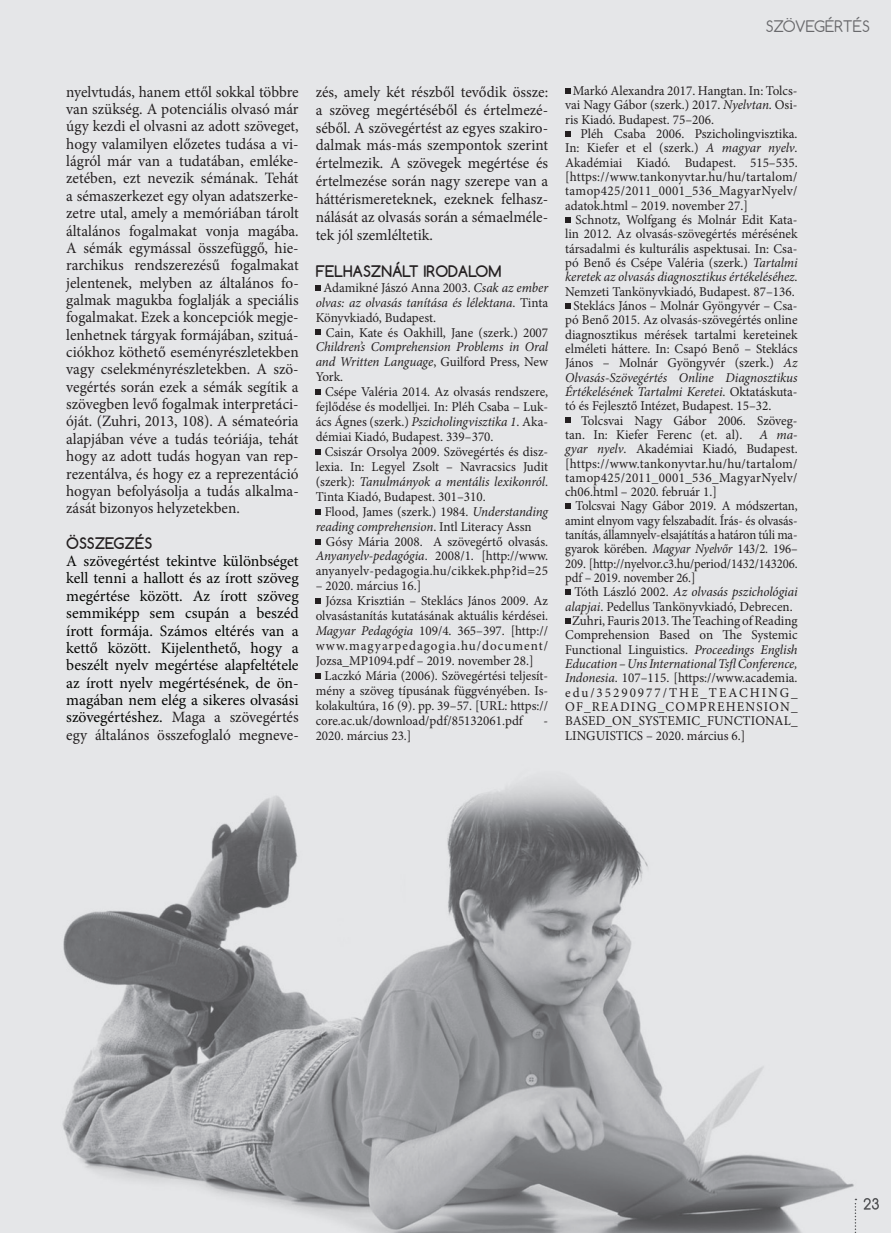
<style>
.page{position:relative;width:891px;height:1233px;background:#fff}
.page>*{position:absolute;margin:0;border:0;box-sizing:border-box;transform-origin:0 0}
.t1{font:15.75px/17.4px "Minion Pro";color:#231f20;text-align:justify}
.t2{font:15.75px/17.4px "Minion Pro";color:#040503;text-align:justify}
.t3{font:700 15px "Comfortaa";color:#231f20}
.t4{font:15px "Comfortaa";color:#69696c}
.t5{font:13.5px/14.9px "Minion Pro";color:#231f20;text-align:justify}
.t6{font:italic 13.5px/14.9px "Minion Pro";letter-spacing:-.005em;color:#231f20;text-align:justify}
.t7{font:13.5px/14.2px "Minion Pro";color:#231f20;text-align:justify;scale:.94 1}
.t8{font:13.5px "Minion Pro";letter-spacing:.075em;color:#231f20}
.t9{font:13.5px "Minion Pro";letter-spacing:.15em;color:#231f20}
.t10{font:13.5px "Minion Pro";letter-spacing:.09em;color:#231f20}
.s1{color:#231f20}
.s2{font-style:italic}
.s3{font-style:normal}
</style>
<div class="page">
<img style="left:0;top:0;width:891px;height:1232px">
<svg style="left:864px;top:1197px;width:15px;height:12px"></svg>
<svg style="left:855px;top:1198px;width:1px;height:34px"></svg>
<svg style="left:316px;top:285px;width:5px;height:5px"></svg>
<svg style="left:316px;top:330px;width:5px;height:5px"></svg>
<svg style="left:316px;top:389px;width:5px;height:6px"></svg>
<svg style="left:316px;top:449px;width:5px;height:5px"></svg>
<svg style="left:316px;top:509px;width:5px;height:5px"></svg>
<svg style="left:316px;top:539px;width:5px;height:5px"></svg>
<svg style="left:316px;top:598px;width:5px;height:5px"></svg>
<svg style="left:316px;top:673px;width:5px;height:5px"></svg>
<svg style="left:565px;top:88px;width:5px;height:6px"></svg>
<svg style="left:565px;top:131px;width:5px;height:5px"></svg>
<svg style="left:565px;top:217px;width:5px;height:5px"></svg>
<svg style="left:565px;top:303px;width:5px;height:5px"></svg>
<svg style="left:565px;top:418px;width:5px;height:5px"></svg>
<svg style="left:565px;top:504px;width:5px;height:5px"></svg>
<svg style="left:565px;top:590px;width:5px;height:5px"></svg>
<svg style="left:565px;top:618px;width:5px;height:5px"></svg>
<p class="t4" style="left:766px;top:21px;width:106px">SZÖVEGÉRTÉS</p>
<p class="t1" style="left:66px;top:84px;width:234px">nyelvtudás, hanem ettől sokkal többre van szükség. A potenciális olvasó már úgy kezdi el olvasni az adott szöveget, hogy valamilyen előzetes tudása a vi&shy;lágról már van a tudatában, emléke&shy;zetében, ezt nevezik sémának. Tehát a sémaszerkezet egy olyan adatszerke&shy;zetre utal, amely a memóriában tárolt általános fogalmakat vonja magába.<br>A sémák egymással összefüggő, hie&shy;rarchikus rendszerezésű fogalmakat jelentenek, melyben az általános fo&shy;galmak magukba foglalják a speciális fogalmakat. Ezek a koncepciók megje&shy;lenhetnek tárgyak formájában, szituá&shy;ciókhoz köthető eseményrészletekben vagy cselekményrészletekben. A szö&shy;vegértés során ezek a sémák segítik a szövegben levő fogalmak interpretáci&shy;óját. (Zuhri, 2013, 108). A sémateória alapjában véve a tudás teóriája, tehát hogy az adott tudás hogyan van rep&shy;rezentálva, és hogy ez a reprezentáció hogyan befolyásolja a tudás alkalma&shy;zását bizonyos helyzetekben.</p>
<p class="t3" style="left:66px;top:533px;width:88px">ÖSSZEGZÉS</p>
<p class="t2" style="left:66px;top:553px;width:234px">A szövegértést tekintve különbséget kell tenni a hallott és az írott szöveg megértése között. Az írott szöveg semmiképp sem csupán a beszéd írott formája. Számos eltérés van a kettő között. Kijelenthető, hogy a beszélt nyelv megértése alapfeltétele az írott nyelv megértésének, de ön&shy;magában nem elég a sikeres olvasási szövegértéshez. <span class="s1">Maga a szövegértés egy általános összefoglaló megneve-</span></p>
<p class="t1" style="left:316px;top:84px;width:234px;line-height:18px">zés, amely két részből tevődik össze: a szöveg megértéséből és értelmezé&shy;séből. A szövegértést az egyes szakiro&shy;dalmak más-más szempontok szerint értelmezik. A szövegek megértése és értelmezése során nagy szerepe van a háttérismereteknek, ezeknek felhasz&shy;nálását az olvasás során a sémaelméle&shy;tek jól szemléltetik.</p>
<p class="t3" style="left:316px;top:261px;width:187px">FELHASZNÁLT IRODALOM</p>
<p class="t5" style="left:316px;top:281px;width:234px;text-indent:8px">Adamikné Jászó Anna 2003. <span class="s2">Csak az ember olvas: az olvasás tanítása és lélektana</span>. Tinta Könyvkiadó, Budapest.</p>
<p class="t5" style="left:326px;top:326px;width:224px">Cain, Kate és Oakhill, Jane (szerk.) 2007</p>
<p class="t6" style="left:316px;top:341px;width:234px">Children’s Comprehension Problems in Oral and Written Language<span class="s3">, Guilford Press, New York.</span></p>
<p class="t5" style="left:316px;top:385px;width:234px;text-indent:9px">Csépe Valéria 2014. Az olvasás rendszere, fejlődése és modelljei. In: Pléh Csaba – Luk&shy;ács Ágnes (szerk.) <span class="s2">Pszicholingvisztika 1</span>. Aka&shy;démiai Kiadó, Budapest. 339–370.</p>
<p class="t5" style="left:316px;top:445px;width:234px;text-indent:9px">Csiszár Orsolya 2009. Szövegértés és disz&shy;lexia. In: Legyel Zsolt – Navracsics Judit (szerk): <span class="s2">Tanulmányok a mentális lexikonról</span>.<br>Tinta Kiadó, Budapest. 301–310.</p>
<p class="t5" style="left:316px;top:505px;width:234px;text-indent:9px">Flood, James (szerk.) 1984. <span class="s2">Understanding reading comprehension</span>. Intl Literacy Assn</p>
<p class="t5" style="left:316px;top:535px;width:234px;text-indent:10px">Gósy Mária 2008. A szövegértő olvasás.<br><span class="s2">Anyanyelv-pedagógia</span>. 2008/1. [http://www. anyanyelv-pedagogia.hu/cikkek.php?id=25</p>
<p class="t5" style="left:316px;top:579px;width:107px">– 2020. március 16.]</p>
<p class="t5" style="left:325px;top:594px;width:224px">Józsa Krisztián – Steklács János 2009. Az</p>
<p class="t5" style="left:316px;top:609px;width:234px">olvasástanítás kutatásának aktuális kérdései.</p>
<p class="t5" style="left:316px;top:624px;width:234px"><span class="s2">Magyar Pedagógia</span> 109/4. 365–397. [http://</p>
<p class="t8" style="left:316px;top:640px;width:234px">www.magyarpedagogia.hu/document/</p>
<p class="t5" style="left:316px;top:654px;width:220px">Jozsa_MP1094.pdf – 2019. november 28.]</p>
<p class="t5" style="left:325px;top:669px;width:225px">Laczkó Mária (2006). Szövegértési teljesít-</p>
<p class="t5" style="left:316px;top:684px;width:234px">mény a szöveg típusának függvényében. Is-</p>
<p class="t5" style="left:316px;top:699px;width:234px">kolakultúra, 16 (9). pp. 39–57. [URL: https://</p>
<p class="t5" style="left:316px;top:714px;width:209px">core.ac.uk/download/pdf/85132061.pdf</p>
<p class="t5" style="left:543px;top:714px;width:6px">-</p>
<p class="t5" style="left:316px;top:729px;width:97px">2020. március 23.]</p>
<p class="t5" style="left:565px;top:85px;width:234px;line-height:14.2px;text-indent:8px">Markó Alexandra 2017. Hangtan. In: Tolcs&shy;vai Nagy Gábor (szerk.) 2017. <span class="s2">Nyelvtan</span>. Osi&shy;ris Kiadó. Budapest. 75–206.</p>
<p class="t5" style="left:565px;top:128px;width:234px;line-height:14.2px;text-indent:15px">Pléh Csaba 2006. Pszicholingvisztika.<br>In: Kiefer et el (szerk.) <span class="s2">A magyar nyelv</span>.<br>Akadémiai Kiadó. Budapest. 515–535. [https://www.tankonyvtar.hu/hu/tartalom/ tamop425/2011_0001_536_MagyarNyelv/ adatok.html – 2019. november 27.]</p>
<p class="t5" style="left:576px;top:213px;width:224px">Schnotz, Wolfgang és Molnár Edit Kata-</p>
<p class="t5" style="left:565px;top:227px;width:234px">lin 2012. Az olvasás-szövegértés mérésének</p>
<p class="t5" style="left:565px;top:242px;width:234px">társadalmi és kulturális aspektusai. In: Csa-</p>
<p class="t5" style="left:565px;top:256px;width:234px">pó Benő és Csépe Valéria (szerk.) <span class="s2">Tartalmi</span></p>
<p class="t6" style="left:565px;top:270px;width:234px">keretek az olvasás diagnosztikus értékeléséhez<span class="s3">.</span></p>
<p class="t5" style="left:565px;top:285px;width:231px">Nemzeti Tankönyvkiadó, Budapest. 87–136.</p>
<p class="t5" style="left:574px;top:299px;width:226px">Steklács János – Molnár Gyöngyvér – Csa-</p>
<p class="t5" style="left:565px;top:313px;width:234px">pó Benő 2015. Az olvasás-szövegértés online</p>
<p class="t5" style="left:565px;top:328px;width:234px">diagnosztikus mérések tartalmi kereteinek</p>
<p class="t5" style="left:565px;top:342px;width:234px">elméleti háttere. In: Csapó Benő – Steklács</p>
<p class="t5" style="left:565px;top:356px;width:234px">János – Molnár Gyöngyvér (szerk.) <span class="s2">Az</span></p>
<p class="t6" style="left:565px;top:371px;width:234px">Olvasás-Szövegértés Online Diagnosztikus</p>
<p class="t6" style="left:565px;top:385px;width:234px">Értékelésének Tartalmi Keretei<span class="s3">. Oktatáskuta-</span></p>
<p class="t5" style="left:565px;top:399px;width:208px">tó és Fejlesztő Intézet, Budapest. 15–32.</p>
<p class="t5" style="left:581px;top:414px;width:218px">Tolcsvai Nagy Gábor 2006. Szöveg-</p>
<p class="t5" style="left:565px;top:428px;width:179px">tan. In: Kiefer Ferenc (et. al).</p>
<p class="t5" style="left:565px;top:428px;width:234px;line-height:14.2px;text-indent:194px"><span class="s2">A ma&shy;gyar nyelv</span>. Akadémiai Kiadó, Budapest. [https://www.tankonyvtar.hu/hu/tartalom/ tamop425/2011_0001_536_MagyarNyelv/ ch06.html – 2020. február 1.]</p>
<p class="t7" style="left:565px;top:500px;width:249px;text-indent:10px">Tolcsvai Nagy Gábor 2019. A módszertan, amint elnyom vagy felszabadít. Írás- és olvasás&shy;tanítás, államnyelv-elsajátítás a határon túli ma&shy;gyarok körében. <span class="s2">Magyar Nyelvőr</span> 143/2. 196– 209. [http://nyelvor.c3.hu/period/1432/143206. pdf – 2019. november 26.]</p>
<p class="t6" style="left:574px;top:585px;width:225px"><span class="s3">Tóth László 2002.</span> Az olvasás pszichológiai</p>
<p class="t5" style="left:565px;top:600px;width:229px"><span class="s2">alapjai</span>. Pedellus Tankönyvkiadó, Debrecen.</p>
<p class="t5" style="left:572px;top:614px;width:227px">Zuhri, Fauris 2013. The Teaching of Reading</p>
<p class="t5" style="left:565px;top:628px;width:234px">Comprehension Based on The Systemic</p>
<p class="t5" style="left:565px;top:643px;width:234px">Functional Linguistics. <span class="s2">Proceedings English</span></p>
<p class="t6" style="left:565px;top:657px;width:234px">Education – Uns International TsflConference,</p>
<p class="t5" style="left:565px;top:671px;width:234px"><span class="s2">Indonesia</span>. 107 –115. [https://www.academia.</p>
<p class="t9" style="left:565px;top:687px;width:234px">edu/35290977/THE_TEACHING_</p>
<p class="t10" style="left:565px;top:701px;width:234px">OF_READING_COMPREHENSION_</p>
<p class="t5" style="left:565px;top:714px;width:234px">BASED_ON_SYSTEMIC_FUNCTIONAL_</p>
<p class="t5" style="left:565px;top:729px;width:182px">LINGUISTICS – 2020. március 6.]</p>
</div>
